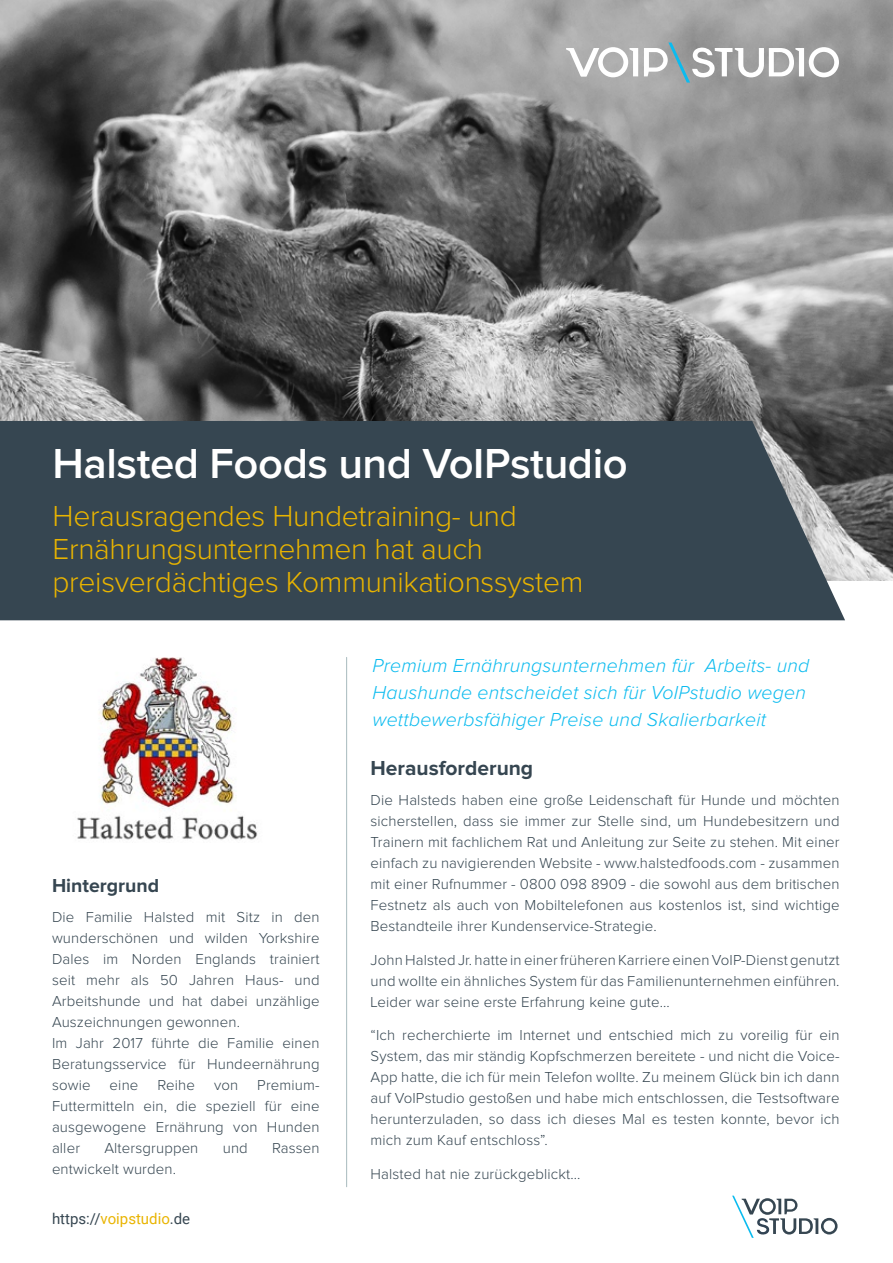
<style>
.page{position:relative;width:893px;height:1263px;background:#fff}
.page>*{position:absolute;margin:0;border:0;box-sizing:border-box;transform-origin:0 0}
.t1{font:600 43.5px "Proxima Nova";letter-spacing:-.01em;color:#fff}
.t2{font:300 30px/33px "Proxima Nova";letter-spacing:-.01em;color:#e9b400}
.t3{font:700 21px "Proxima Nova";color:#364651}
.t4{font:italic 300 19.5px/27px "Proxima Nova";letter-spacing:.01em;color:#0bbbef}
.t5{font:700 19.5px "Proxima Nova";color:#364651}
.t6{font:300 15px/21px "Proxima Nova";letter-spacing:.01em;color:#364651;text-align:justify}
.t7{font:15px "Roboto";color:#364651}
.s1{color:#e9b400}
</style>
<div class="page">
<img style="left:0;top:0;width:893px;height:581px">
<div style="left:0;top:421px;width:845px;height:199px;background:#364651"></div>
<svg style="left:566px;top:47px;width:72px;height:30px"></svg>
<svg style="left:644px;top:43px;width:195px;height:40px"></svg>
<hr style="left:346px;top:657px;width:1px;height:530px;background:#a7babe">
<svg style="left:732px;top:1196px;width:105px;height:42px"></svg>
<img style="left:77px;top:657px;width:181px;height:183px">
<h1 class="t1" style="left:53px;top:443px;width:577px">Halsted Foods und VoIPstudio</h1>
<h2 class="t2" style="left:53px;top:500px;width:532px">Herausragendes Hundetraining- und<br>Ernährungsunternehmen hat auch preisverdächtiges Kommunikationssystem</h2>
<h3 class="t5" style="left:52px;top:877px;width:109px">Hintergrund</h3>
<p class="t6" style="left:52px;top:907px;width:269px;text-align:left">Die Familie Halsted mit Sitz in den wunderschönen und wilden Yorkshire<br>Dales im Norden Englands trainiert seit mehr als 50 Jahren Haus- und<br>Arbeitshunde und hat dabei unzählige<br>Auszeichnungen gewonnen.<br>Im Jahr 2017 führte die Familie einen<br>Beratungsservice für Hundeernährung sowie</p>
<p class="t6" style="left:52px;top:1075px;width:269px;text-indent:205px">Premium-Futtermitteln ein, die speziell für eine ausgewogene Ernährung von Hunden aller</p>
<p class="t6" style="left:110px;top:1075px;width:30px">eine</p>
<p class="t6" style="left:158px;top:1075px;width:39px">Reihe</p>
<p class="t6" style="left:214px;top:1075px;width:26px">von</p>
<p class="t6" style="left:104px;top:1138px;width:96px">Altersgruppen</p>
<p class="t6" style="left:223px;top:1138px;width:27px">und</p>
<p class="t6" style="left:272px;top:1138px;width:49px">Rassen</p>
<p class="t6" style="left:52px;top:1159px;width:126px">entwickelt wurden.</p>
<p class="t7" style="left:52px;top:1208px;width:140px">https://<span class="s1">voipstudio</span>.de</p>
<h3 class="t4" style="left:372px;top:653px;width:438px">Premium Ernährungsunternehmen für Arbeits- und<br>Haushunde entscheidet sich für VoIPstudio wegen wettbewerbsfähiger Preise und Skalierbarkeit</h3>
<h3 class="t3" style="left:371px;top:759px;width:164px">Herausforderung</h3>
<p class="t6" style="left:371px;top:790px;width:471px">Die Halsteds haben eine große Leidenschaft für Hunde und möchten sicherstellen, dass sie immer zur Stelle sind, um Hundebesitzern und Trainern mit fachlichem Rat und Anleitung zur Seite zu stehen. Mit einer einfach zu navigierenden Website - www.halstedfoods.com - zusammen mit einer Rufnummer - 0800 098 8909 - die sowohl aus dem britischen Festnetz als auch von Mobiltelefonen aus kostenlos ist, sind wichtige Bestandteile ihrer Kundenservice-Strategie.</p>
<p class="t6" style="left:371px;top:950px;width:471px">John Halsted Jr. hatte in einer früheren Karriere einen VoIP-Dienst genutzt und wollte ein ähnliches System für das Familienunternehmen einführen.<br>Leider war seine erste Erfahrung keine gute...</p>
<p class="t6" style="left:371px;top:1025px;width:471px">“Ich recherchierte im Internet und entschied mich zu voreilig für ein System, das mir ständig Kopfschmerzen bereitete - und nicht die Voice-App hatte, die ich für mein Telefon wollte. Zu meinem Glück bin ich dann auf VoIPstudio gestoßen und habe mich entschlossen, die Testsoftware herunterzuladen, so dass ich dieses Mal es testen konnte, bevor ich mich zum Kauf entschloss”.</p>
<p class="t6" style="left:371px;top:1164px;width:211px">Halsted hat nie zurückgeblickt...</p>
</div>
